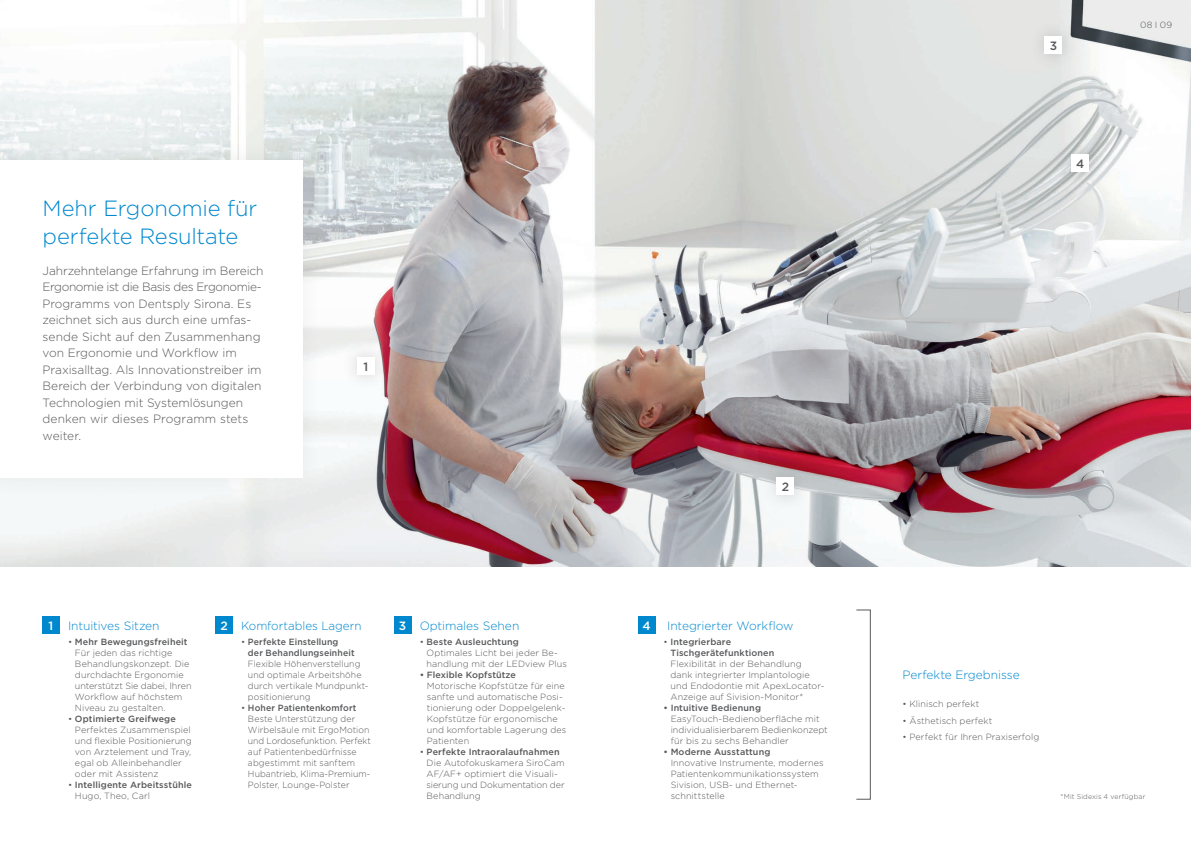
<style>
.page{position:relative;width:1191px;height:842px;background:#fff}
.page>*{position:absolute;margin:0;border:0;box-sizing:border-box;transform-origin:0 0}
.Überschrift_weiss{font:300 22px/28px "Gotham";letter-spacing:-.005em;color:#0088ce}
.Innenseiten_Introtex{font:300 12px/16.5px "Gotham";letter-spacing:-.005em;color:#57585a}
._02_Zwischenhead_9pt{font:300 12px "Gotham";letter-spacing:-.005em;color:#0088ce}
._02_Nummerierung_12p{font:500 12px "Gotham";color:#fff}
._02_Nummerierung_12p-2{font:500 12px "Gotham";color:#57585a}
.Innenseiten_Bullets{font:300 9px/11px "Gotham";letter-spacing:.01em;color:#57585a}
.Innenseiten_Bullets-2{font:500 9px/11px "Gotham";letter-spacing:.01em;color:#57585a}
.t1{font:300 7px "Gotham";letter-spacing:.02em;color:#57585a}
.s1{font-weight:500}
.s2{font-weight:300}
</style>
<div class="page">
<img style="left:0;top:0;width:1191px;height:566px">
<div style="left:215px;top:616px;width:17px;height:17px;background:#0088ce"></div>
<div style="left:638px;top:616px;width:17px;height:17px;background:#0088ce"></div>
<div style="left:43px;top:616px;width:17px;height:17px;background:#0088ce"></div>
<div style="left:394px;top:616px;width:17px;height:17px;background:#0088ce"></div>
<div style="left:1029px;top:21px;width:48px;height:48px;background:#57585a;opacity:.3"></div>
<div style="left:1045px;top:37px;width:17px;height:17px;background:#fff"></div>
<div style="left:1056px;top:139px;width:48px;height:48px;background:#57585a;opacity:.3"></div>
<div style="left:1071px;top:154px;width:18px;height:17px;background:#fff"></div>
<div style="left:341px;top:342px;width:49px;height:48px;background:#57585a;opacity:.3"></div>
<div style="left:357px;top:357px;width:17px;height:17px;background:#fff"></div>
<div style="left:761px;top:462px;width:49px;height:48px;background:#57585a;opacity:.3"></div>
<div style="left:777px;top:478px;width:17px;height:17px;background:#fff"></div>
<div style="left:0;top:139px;width:323px;height:360px;background:#57585a;opacity:.1"></div>
<div style="left:0;top:160px;width:302px;height:318px;background:#fff"></div>
<p class="Überschrift_weiss" style="left:43px;top:194px;width:216px">Mehr Ergonomie für perfekte Resultate</p>
<p class="Innenseiten_Introtex" style="left:43px;top:262px;width:222px">Jahrzehntelange Erfahrung im Bereich Ergonomie ist die Basis des Ergonomie-Programms von Dentsply Sirona. Es zeichnet sich aus durch eine umfas&shy;sende Sicht auf den Zusammenhang von Ergonomie und Workflow im Praxisalltag. Als Innovationstreiber im Bereich der Verbindung von digitalen Technologien mit Systemlösungen denken wir dieses Programm stets weiter.</p>
<p class="_02_Nummerierung_12p-2" style="left:363px;top:358px;width:6px">1</p>
<p class="_02_Nummerierung_12p-2" style="left:782px;top:479px;width:9px">2</p>
<p class="_02_Nummerierung_12p" style="left:220px;top:618px;width:9px">2</p>
<p class="_02_Zwischenhead_9pt" style="left:667px;top:618px;width:128px">Integrierter Workflow</p>
<p class="Innenseiten_Bullets" style="left:670px;top:636px;width:155px;text-indent:-7px">• <span class="s1">Integrierbare<br>Tischgerätefunktionen<br></span>Flexibilität in der Behandlung dank integrierter Implantologie und Endodontie mit ApexLocator-<br>Anzeige auf Sivision-Monitor*</p>
<p class="Innenseiten_Bullets" style="left:670px;top:702px;width:159px;text-indent:-7px"><span class="s1">• Intuitive Bedienung<br></span>EasyTouch-Bedienoberfläche mit individualisierbarem Bedienkonzept für bis zu sechs Behandler</p>
<p class="Innenseiten_Bullets" style="left:670px;top:746px;width:154px;text-indent:-7px"><span class="s1">• Moderne Ausstattung<br></span>Innovative Instrumente, modernes<br>Patientenkommunikationssystem<br>Sivision, USB- und Ethernet&shy;schnittstelle</p>
<p class="_02_Zwischenhead_9pt" style="left:241px;top:618px;width:122px">Komfortables Lagern</p>
<p class="Innenseiten_Bullets" style="left:248px;top:636px;width:122px;text-indent:-7px">• <span class="s1">Perfekte Einstellung<br>der Behandlungseinheit<br></span>Flexible Höhenverstellung und optimale Arbeitshöhe durch vertikale Mundpunkt&shy;positionierung</p>
<p class="Innenseiten_Bullets" style="left:248px;top:702px;width:124px;text-indent:-7px">• <span class="s1">Hoher Patientenkomfort<br></span>Beste Unterstützung der<br>Wirbelsäule mit ErgoMotion und Lordosefunktion. Perfekt auf Patientenbedürfnisse abgestimmt mit sanftem<br>Hubantrieb, Klima-Premium-<br>Polster, Lounge-Polster</p>
<p class="_02_Nummerierung_12p" style="left:49px;top:618px;width:6px">1</p>
<p class="_02_Zwischenhead_9pt" style="left:420px;top:618px;width:101px">Optimales Sehen</p>
<p class="Innenseiten_Bullets" style="left:426px;top:636px;width:142px;text-indent:-7px">• <span class="s1">Beste Ausleuchtung<br></span>Optimales Licht bei jeder Be&shy;handlung mit der LEDview Plus</p>
<p class="Innenseiten_Bullets" style="left:427px;top:669px;width:141px;text-indent:-7px"><span class="s1">• Flexible Kopfstütze<br></span>Motorische Kopfstütze für eine sanfte und automatische Posi&shy;tionierung oder Doppelgelenk-<br>Kopfstütze für ergonomische und komfortable Lagerung des<br>Patienten</p>
<p class="Innenseiten_Bullets" style="left:426px;top:746px;width:139px;text-indent:-7px">• <span class="s1">Perfekte Intraoralaufnahmen<br></span>Die Autofokuskamera SiroCam<br>AF/AF+ optimiert die Visuali&shy;sierung und Dokumentation der<br>Behandlung</p>
<p class="_02_Zwischenhead_9pt" style="left:68px;top:618px;width:93px">Intuitives Sitzen</p>
<p class="_02_Nummerierung_12p" style="left:642px;top:618px;width:10px">4</p>
<p class="Innenseiten_Bullets" style="left:75px;top:636px;width:118px;text-indent:-7px">• <span class="s1">Mehr Bewegungsfreiheit<br></span>Für jeden das richtige<br>Behandlungskonzept. Die durchdachte Ergonomie unterstützt Sie dabei, Ihren<br>Workflow auf höchstem<br>Niveau zu gestalten.</p>
<p class="Innenseiten_Bullets" style="left:75px;top:713px;width:118px;text-indent:-7px">• <span class="s1">Optimierte Greifwege<br></span>Perfektes Zusammenspiel und flexible Positionierung von Arztelement und Tray, egal ob Alleinbehandler oder mit Assistenz</p>
<p class="Innenseiten_Bullets-2" style="left:75px;top:779px;width:118px;text-indent:-7px"><span class="s2">•</span> Intelligente Arbeitsstühle<br><span class="s2">Hugo, Theo, Carl</span></p>
<p class="_02_Nummerierung_12p" style="left:399px;top:618px;width:9px">3</p>
<p class="_02_Nummerierung_12p-2" style="left:1049px;top:38px;width:9px">3</p>
<p class="_02_Nummerierung_12p-2" style="left:1076px;top:156px;width:10px">4</p>
<p class="Innenseiten_Bullets" style="left:1140px;top:19px;width:33px">08 I 09</p>
<p class="_02_Zwischenhead_9pt" style="left:902px;top:667px;width:119px">Perfekte Ergebnisse</p>
<p class="Innenseiten_Bullets" style="left:902px;top:698px;width:78px">• Klinisch perfekt</p>
<p class="Innenseiten_Bullets" style="left:902px;top:715px;width:92px">• Ästhetisch perfekt</p>
<p class="Innenseiten_Bullets" style="left:902px;top:731px;width:138px">• Perfekt für Ihren Praxiserfolg</p>
<p class="t1" style="left:1060px;top:792px;width:86px">*Mit Sidexis 4 verfügbar</p>
</div>
